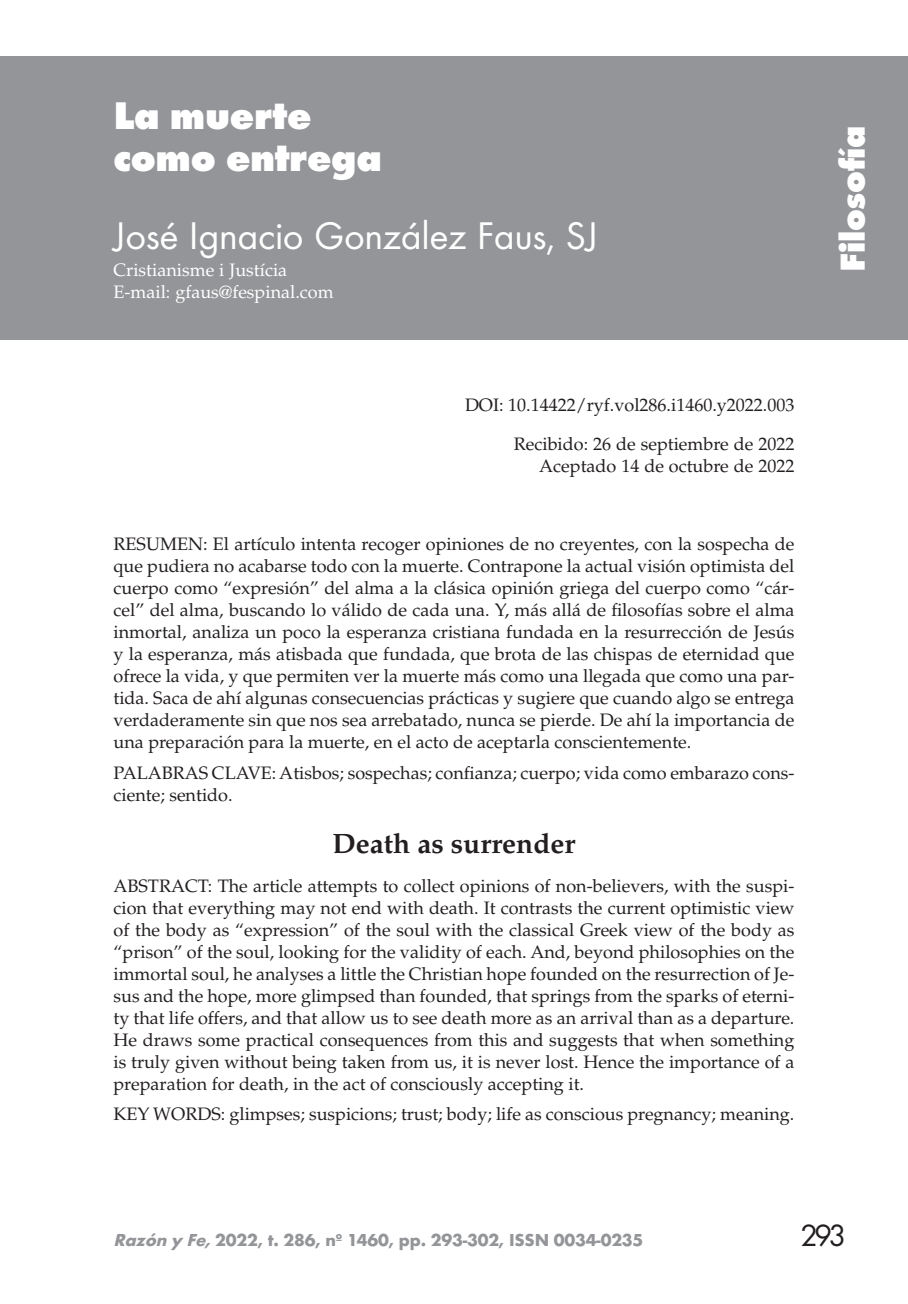
<style>
.page{position:relative;width:908px;height:1304px;background:#fff}
.page>*{position:absolute;margin:0;border:0;box-sizing:border-box;transform-origin:0 0}
.t1{font:40px "Futura T";letter-spacing:-.01em;color:#fff}
.t2{font:800 40px/42px "Futura T";letter-spacing:-.01em;color:#fff}
.t3{font:800 36px "Futura T";letter-spacing:-.01em;color:#fff}
.t4{font:32px "Futura T";color:#231f20}
.t5{font:700 28px "Palatino";color:#231f20}
.t6{font:18px/22px "Palatino";color:#231f20;text-align:justify}
.t7{font:700 18px "Futura T";letter-spacing:-.01em;color:#939598}
.t8{font:18px/22px "Palatino";color:#fff}
.s1{font-style:italic}
</style>
<div class="page">
<div style="left:0;top:57px;width:907px;height:283px;background:#939598"></div>
<h1 class="t2" style="left:113px;top:94px;width:270px">La muerte como entrega</h1>
<h1 class="t1" style="left:113px;top:212px;width:486px">José Ignacio González Faus, SJ</h1>
<p class="t8" style="left:113px;top:259px;width:221px">Cristianisme i Justícia<br>E-mail: gfaus@fespinal.com</p>
<p class="t6" style="left:465px;top:385px;width:331px;line-height:39px;text-align:right">DOI: 10.14422/ryf.vol286.i1460.y2022.003<br>Recibido: 26 de septiembre de 2022</p>
<p class="t6" style="left:539px;top:455px;width:257px">Aceptado 14 de octubre de 2022</p>
<p class="t6" style="left:113px;top:534px;width:682px">RESUMEN: El artículo intenta recoger opiniones de no creyentes, con la sospecha de que pudiera no acabarse todo con la muerte. Contrapone la actual visión optimista del cuerpo como “expresión” del alma a la clásica opinión griega del cuerpo como “cár&shy;cel” del alma, buscando lo válido de cada una. Y, más allá de filosofías sobre el alma inmortal, analiza un poco la esperanza cristiana fundada en la resurrección de Jesús y la esperanza, más atisbada que fundada, que brota de las chispas de eternidad que ofrece la vida, y que permiten ver la muerte más como una llegada que como una par&shy;tida. Saca de ahí algunas consecuencias prácticas y sugiere que cuando algo se entrega verdaderamente sin que nos sea arrebatado, nunca se pierde. De ahí la importancia de una preparación para la muerte, en el acto de aceptarla conscientemente.</p>
<p class="t6" style="left:113px;top:762px;width:682px">PALABRAS CLAVE: Atisbos; sospechas; confianza; cuerpo; vida como embarazo cons&shy;ciente; sentido.</p>
<h3 class="t5" style="left:332px;top:827px;width:244px">Death as surrender</h3>
<p class="t6" style="left:113px;top:875px;width:682px">ABSTRACT: The article attempts to collect opinions of non-believers, with the suspi&shy;cion that everything may not end with death. It contrasts the current optimistic view of the body as “expression” of the soul with the classical Greek view of the body as “prison” of the soul, looking for the validity of each. And, beyond philosophies on the immortal soul, he analyses a little the Christian hope founded on the resurrection of Je&shy;sus and the hope, more glimpsed than founded, that springs from the sparks of eterni&shy;ty that life offers, and that allow us to see death more as an arrival than as a departure.<br>He draws some practical consequences from this and suggests that when something is truly given without being taken from us, it is never lost. Hence the importance of a preparation for death, in the act of consciously accepting it.</p>
<p class="t6" style="left:113px;top:1103px;width:682px">KEY WORDS: glimpses; suspicions; trust; body; life as conscious pregnancy; meaning.</p>
<h2 class="t3" style="left:830px;top:272px;width:148px;rotate:-90deg">Filosofía</h2>
<p class="t7" style="left:113px;top:1230px;width:531px"><span class="s1">Razón y Fe,</span>2022, t. 286, nº 1460, pp. 293-302, ISSN 0034-0235</p>
<h3 class="t4" style="left:799px;top:1217px;width:48px">293</h3>
</div>
